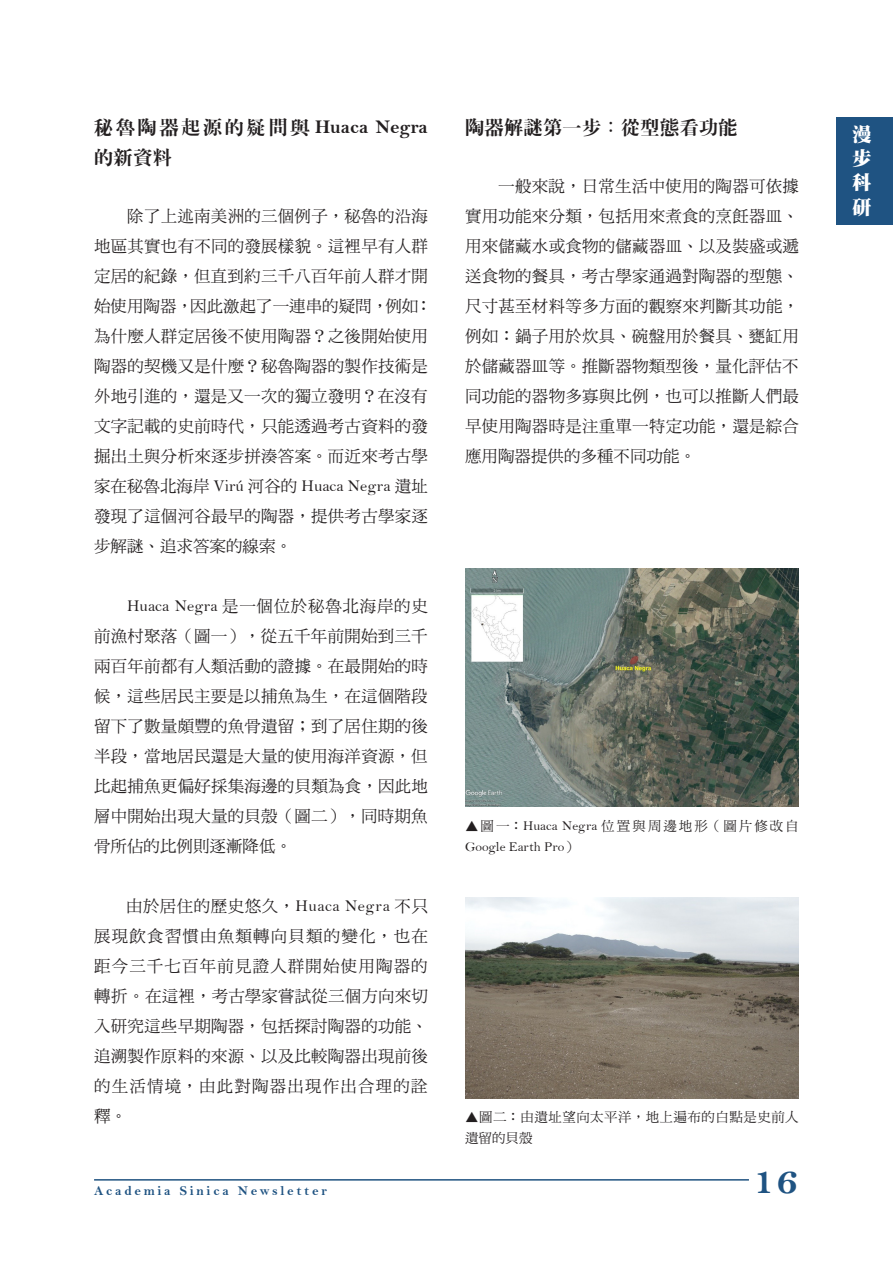
<style>
.page{position:relative;width:893px;height:1263px;background:#fff}
.page>*{position:absolute;margin:0;border:0;box-sizing:border-box;transform-origin:0 0}
.t1{font:40.5px "Bell MT Bold";color:#1f5382}
.t2{font:19.5px "DF Ming XB WIN BF";letter-spacing:.115em;color:#231f20}
.t3{font:19.5px "DF Ming XB WIN BF";color:#231f20}
.t4{font:19.5px/24.3px "DF Ming W12 WIN BF";color:#fff;text-align:justify}
.t5{font:16.5px/30px "DF Ming Md HKP BF";letter-spacing:.015em;color:#231f20;text-align:justify}
.t6{font:13.5px/21px "Bell";color:#231f20}
.t7{font:13.5px/21px "DF Ming Md HKP BF";letter-spacing:.035em;color:#231f20}
.t8{font:13.5px "Bell MT Bold";letter-spacing:.2em;color:#1f5382}
.s1{font-family:"Bell MT Bold"}
.s2{font-family:"Bell"}
.s3{font-family:"DF Ming Md HKP BF"}
</style>
<div class="page">
<div style="left:836px;top:117px;width:57px;height:108px;background:#1f5382"></div>
<hr style="left:94px;top:1179px;width:655px;height:1px;background:#205381">
<img style="left:465px;top:569px;width:334px;height:237px">
<img style="left:465px;top:898px;width:334px;height:200px">
<p class="t2" style="left:94px;top:117px;width:335px">秘魯陶器起源的疑問與 <span class="s1">Huaca Negra</span></p>
<p class="t4" style="left:852px;top:122px;width:21px">漫步科研</p>
<p class="t3" style="left:465px;top:117px;width:274px">陶器解謎第一步：從型態看功能</p>
<p class="t3" style="left:94px;top:147px;width:79px">的新資料</p>
<p class="t5" style="left:465px;top:171px;width:335px;text-indent:33px">一般來說，日常生活中使用的陶器可依據實用功能來分類，包括用來煮食的烹飪器皿、用來儲藏水或食物的儲藏器皿、以及裝盛或遞送食物的餐具，考古學家通過對陶器的型態、尺寸甚至材料等多方面的觀察來判斷其功能，例如：鍋子用於炊具、碗盤用於餐具、甕缸用於儲藏器皿等。推斷器物類型後，量化評估不同功能的器物多寡與比例，也可以推斷人們最早使用陶器時是注重單一特定功能，還是綜合應用陶器提供的多種不同功能。</p>
<p class="t5" style="left:94px;top:201px;width:339px;text-align:left;text-indent:33px">除了上述南美洲的三個例子，秘魯的沿海地區其實也有不同的發展樣貌。這裡早有人群定居的紀錄，但直到約三千八百年前人群才開始使用陶器，因此激起了一連串的疑問，例如：為什麼人群定居後不使用陶器？之後開始使用陶器的契機又是什麼？秘魯陶器的製作技術是外地引進的，還是又一次的獨立發明？在沒有文字記載的史前時代，只能透過考古資料的發掘出土與分析來逐步拼湊答案。而近來考古學家在秘魯北海岸 <span class="s2">Virú</span> 河谷的 <span class="s2">Huaca Negra</span> 遺址發現了這個河谷最早的陶器，提供考古學家逐步解謎、追求答案的線索。</p>
<p class="t5" style="left:94px;top:591px;width:335px;text-indent:33px"><span class="s2">Huaca Negra</span> 是一個位於秘魯北海岸的史前漁村聚落（圖一），從五千年前開始到三千兩百年前都有人類活動的證據。在最開始的時候，這些居民主要是以捕魚為生，在這個階段留下了數量頗豐的魚骨遺留；到了居住期的後半段，當地居民還是大量的使用海洋資源，但比起捕魚更偏好採集海邊的貝類為食，因此地層中開始出現大量的貝殼（圖二），同時期魚骨所佔的比例則逐漸降低。</p>
<p class="t5" style="left:94px;top:891px;width:335px;text-indent:32px">由於居住的歷史悠久，<span class="s2">Huaca Negra</span> 不只展現飲食習慣由魚類轉向貝類的變化，也在距今三千七百年前見證人群開始使用陶器的轉折。在這裡，考古學家嘗試從三個方向來切入研究這些早期陶器，包括探討陶器的功能、追溯製作原料的來源、以及比較陶器出現前後的生活情境，由此對陶器出現作出合理的詮釋。</p>
<p class="t8" style="left:94px;top:1182px;width:234px">Academia Sinica Newsletter</p>
<p class="t6" style="left:465px;top:815px;width:335px"><span class="s3">▲圖一：</span>Huaca Negra <span class="s3">位置與周邊地形（圖片修改自<br></span>Google Earth Pro<span class="s3">）</span></p>
<p class="t7" style="left:465px;top:1107px;width:335px">▲圖二：由遺址望向太平洋，地上遍布的白點是史前人遺留的貝殼</p>
<h1 class="t1" style="left:753px;top:1155px;width:47px">16</h1>
</div>
